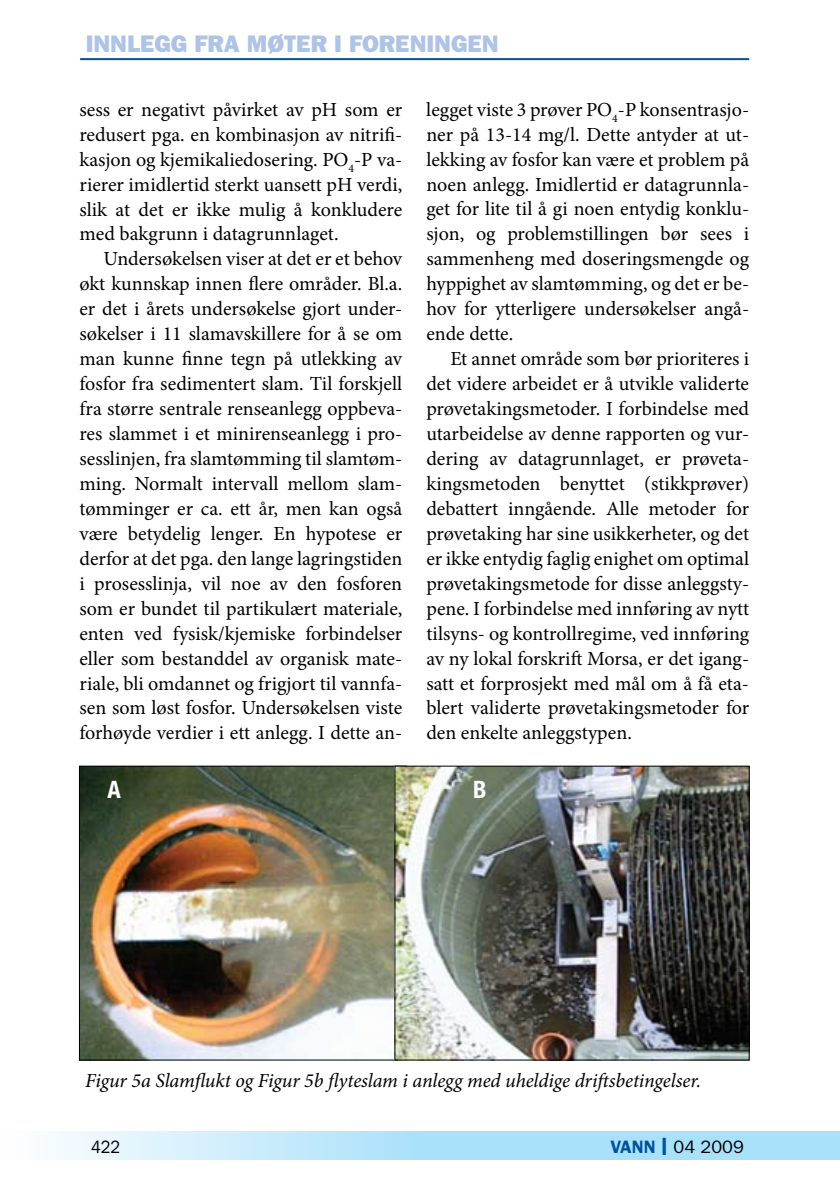
<style>
.page{position:relative;width:840px;height:1191px;background:#fff}
.page>*{position:absolute;margin:0;border:0;box-sizing:border-box;transform-origin:0 0}
.t1{font:800 24px "Franklin Gothic";color:#aec3e5}
.t2{font:700 condensed 24px "Helvetica Neue";color:#fff}
.t3{font:20px/25px "Minion Pro";color:#000;text-align:justify}
.t4{font:italic 20px "Minion Pro";letter-spacing:-.005em;color:#000}
.t5{font:18px "Franklin Gothic";color:#000}
.t6{font:18px "Franklin Gothic";color:#000;scale:.9 1}
.s1{font-weight:600;color:#00529c}
.s2{font-weight:600;font-size:25px;color:#00529c}
</style>
<div class="page">
<svg style="left:55px;top:1131px;width:784px;height:29px;background:#bbe6fa"></svg>
<hr style="left:80px;top:58px;width:668px;height:2px;background:#00529c">
<img style="left:81px;top:767px;width:313px;height:291px">
<img style="left:396px;top:767px;width:351px;height:291px">
<div style="left:394px;top:765px;width:355px;height:295px;border:1px solid #000"></div>
<p class="t1" style="left:86px;top:30px;width:414px">INNLEGG FRA MØTER I FORENINGEN</p>
<p class="t3" style="left:79px;top:97px;width:324px">sess er negativt påvirket av pH som er redusert pga. en kombinasjon av nitrifi&shy;kasjon og kjemikaliedosering. PO<sub>4</sub>-P va&shy;rierer imidlertid sterkt uansett pH verdi, slik at det er ikke mulig å konkludere med bakgrunn i datagrunnlaget.</p>
<p class="t3" style="left:79px;top:247px;width:324px;text-indent:24px">Undersøkelsen viser at det er et behov økt kunnskap innen flere områder. Bl.a. er det i årets undersøkelse gjort under&shy;søkelser i 11 slamavskillere for å se om man kunne finne tegn på utlekking av fosfor fra sedimentert slam. Til forskjell fra større sentrale renseanlegg oppbeva&shy;res slammet i et minirenseanlegg i pro&shy;sesslinjen, fra slamtømming til slamtøm&shy;ming. Normalt intervall mellom slam&shy;tømminger er ca. ett år, men kan også være betydelig lenger. En hypotese er derfor at det pga. den lange lagringstiden i prosesslinja, vil noe av den fosforen som er bundet til partikulært materiale, enten ved fysisk/kjemiske forbindelser eller som bestanddel av organisk mate&shy;riale, bli omdannet og frigjort til vannfa&shy;sen som løst fosfor. Undersøkelsen viste forhøyde verdier i ett anlegg. I dette an-</p>
<p class="t3" style="left:426px;top:97px;width:324px">legget viste 3 prøver PO<sub>4</sub>-P konsentrasjo&shy;ner på 13-14 mg/l. Dette antyder at ut&shy;lekking av fosfor kan være et problem på noen anlegg. Imidlertid er datagrunnla&shy;get for lite til å gi noen entydig konklu&shy;sjon, og problemstillingen bør sees i sammenheng med doseringsmengde og hyppighet av slamtømming, og det er be&shy;hov for ytterligere undersøkelser angå&shy;ende dette.</p>
<p class="t3" style="left:426px;top:346px;width:324px;text-indent:24px">Et annet område som bør prioriteres i det videre arbeidet er å utvikle validerte prøvetakingsmetoder. I forbindelse med utarbeidelse av denne rapporten og vur&shy;dering av datagrunnlaget, er prøveta&shy;kingsmetoden benyttet (stikkprøver) debattert inngående. Alle metoder for prøvetaking har sine usikkerheter, og det er ikke entydig faglig enighet om optimal prøvetakingsmetode for disse anleggsty&shy;pene. I forbindelse med innføring av nytt tilsyns- og kontrollregime, ved innføring av ny lokal forskrift Morsa, er det igang&shy;satt et forprosjekt med mål om å få eta&shy;blert validerte prøvetakingsmetoder for den enkelte anleggstypen.</p>
<p class="t2" style="left:107px;top:775px;width:15px">A</p>
<p class="t2" style="left:473px;top:775px;width:15px">B</p>
<p class="t4" style="left:85px;top:1067px;width:617px">Figur 5a Slamflukt og Figur 5b flyteslam i anlegg med uheldige driftsbetingelser.</p>
<p class="t6" style="left:91px;top:1136px;width:34px">422</p>
<p class="t5" style="left:610px;top:1136px;width:135px"><span class="s1">VANN</span> <span class="s2">I</span> 04 2009</p>
</div>
